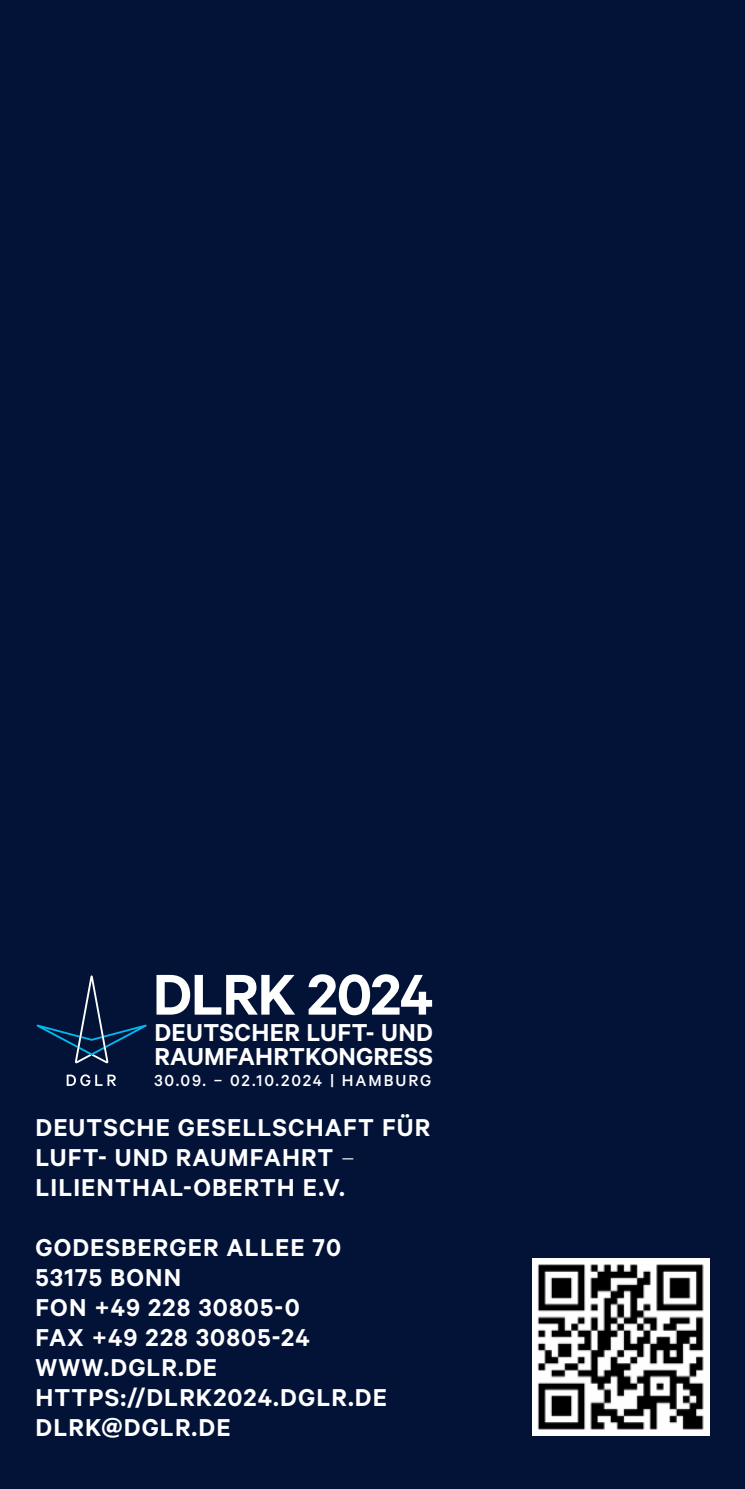
<style>
.page{position:relative;width:745px;height:1489px;background:#fff}
.page>*{position:absolute;margin:0;border:0;box-sizing:border-box;transform-origin:0 0}
.t1{font:600 64.75px "Calibre";letter-spacing:-.02em;color:#fff}
.t2{font:600 27.5px/30px "Calibre";letter-spacing:.04em;color:#fff}
.t3{font:600 27.5px/23.2px "Calibre";letter-spacing:.01em;color:#fff}
.t4{font:500 18px "Calibre";letter-spacing:.105em;color:#fff}
.s1{font-weight:300}
</style>
<div class="page">
<div style="left:0;top:0;width:744px;height:1488px;background:#031337"></div>
<img style="left:532px;top:1258px;width:177px;height:177px">
<svg style="left:67px;top:1074px;width:49px;height:12px"></svg>
<svg style="left:36px;top:975px;width:111px;height:88px"></svg>
<h1 class="t1" style="left:153px;top:955px;width:282px">DLRK 2024</h1>
<p class="t3" style="left:154px;top:1020px;width:280px">DEUTSCHER LUFT- UND<br>RAUMFAHRTKONGRESS</p>
<p class="t4" style="left:154px;top:1070px;width:278px">30.09. – 02.10.2024 | HAMBURG</p>
<p class="t2" style="left:35px;top:1111px;width:396px">DEUTSCHE GESELLSCHAFT FÜR<br>LUFT- UND RAUMFAHRT <span class="s1">–<br></span>LILIENTHAL-OBERTH E.V.</p>
<p class="t2" style="left:35px;top:1231px;width:353px">GODESBERGER ALLEE 70<br>53175 BONN<br>FON +49 228 30805-0<br>FAX +49 228 30805-24<br>WWW.DGLR.DE<br>HTTPS://DLRK2024.DGLR.DE<br>DLRK@DGLR.DE</p>
</div>
